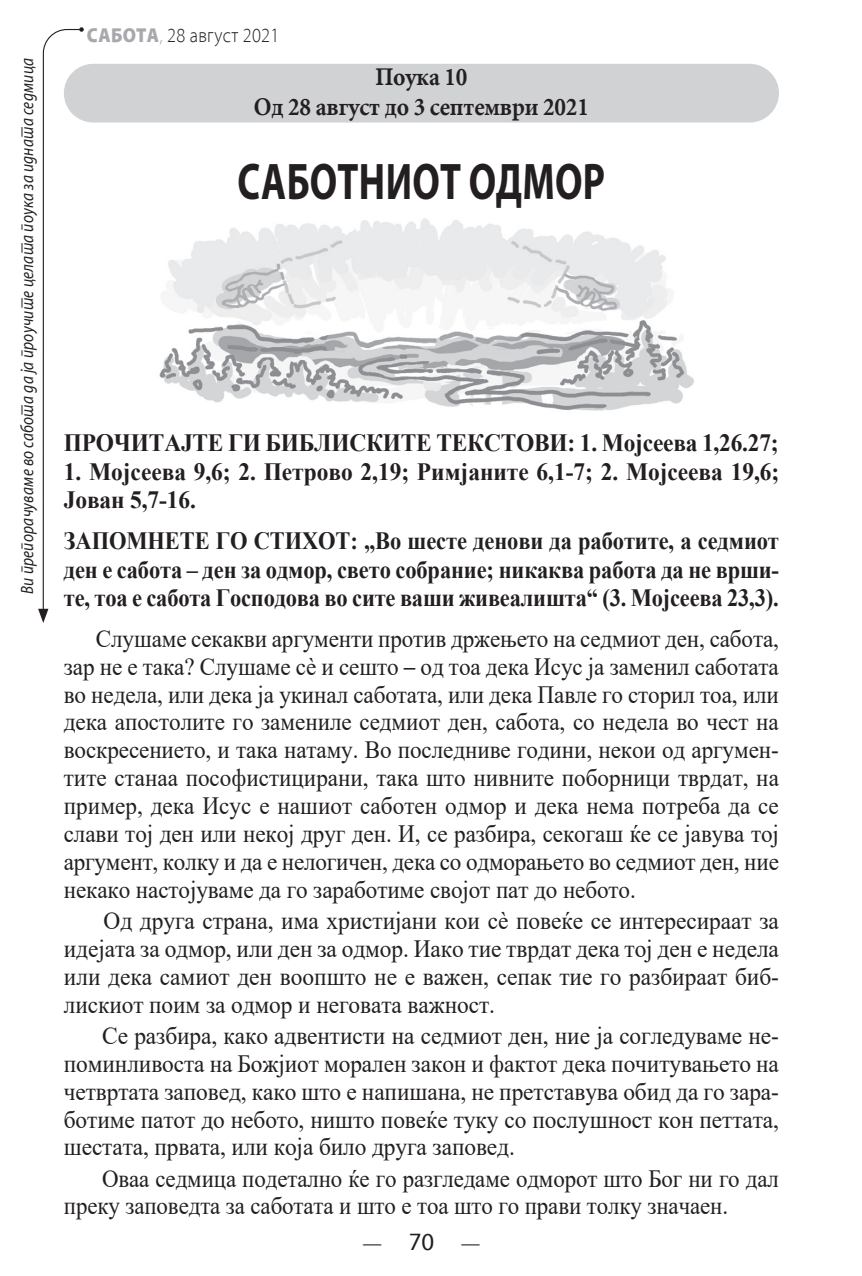
<style>
.page{position:relative;width:862px;height:1276px;background:#fff}
.page>*{position:absolute;margin:0;border:0;box-sizing:border-box;transform-origin:0 0}
.t1{font:700 51.75px "Myriad Pro";letter-spacing:.01em;color:#231f20;scale:.74 1}
.t2{font:700 25.2px/29.7px "Mini";letter-spacing:-.005em;color:#231f20;text-align:center;scale:.93 1}
.t3{font:24.75px/27.9px "Times New Roman";letter-spacing:-.005em;color:#231f20;text-align:justify;scale:.93 1}
.t4{font:24.75px/27.9px "Times New Roman";letter-spacing:-.005em;color:#231f20;text-align:justify;scale:.94 1}
.t5{font:700 24.75px/28.3px "Times New Roman";letter-spacing:-.01em;color:#231f20;text-align:justify;scale:.9 1}
.t6{font:700 24.75px/28.3px "Times New Roman";letter-spacing:-.01em;color:#231f20;scale:.94 1}
.t7{font:24.75px/27.9px "Times New Roman";letter-spacing:-.005em;color:#231f20;scale:.92 1}
.t8{font:22.5px "Mini";color:#231f20;scale:.9 1}
.t9{font:300 20.25px "Myri";letter-spacing:.015em;color:#231f20;scale:.9 1}
.t10{font:italic 18px "Myri";letter-spacing:.015em;color:#231f20;scale:.85 1}
.s1{font-weight:900;color:#a8a9ad}
.s2{color:#a8a9ad}
.s3{font-family:"Palatino Linotype"}
.s4{font-family:"Myri";font-size:24.75px}
</style>
<div class="page">
<div style="left:64px;top:64px;width:714px;height:58px;background:#d1d2d4;border-radius:29px"></div>
<svg style="left:38px;top:27px;width:46px;height:596px"></svg>
<img style="left:159px;top:218px;width:535px;height:193px">
<p class="t9" style="left:87px;top:24px;width:215px"><span class="s1">САБОТА</span><span class="s2">,</span> 28 август 2021</p>
<p class="t10" style="left:17px;top:594px;width:632px;rotate:-90deg">Ви препорачуваме во сабота да ја проучите целата поука за идната седмица</p>
<p class="t2" style="left:254px;top:62px;width:362px">Поука 10<br>Од 28 август до 3 септември 2021</p>
<h1 class="t1" style="left:237px;top:148px;width:498px">САБОТНИОТ ОДМОР</h1>
<p class="t6" style="left:64px;top:428px;width:761px">ПРОЧИТАЈТЕ ГИ БИБЛИСКИТЕ ТЕКСТОВИ: 1. Мојсеева 1,26.27;</p>
<p class="t6" style="left:64px;top:457px;width:762px">1. Мојсеева 9,6; 2. Петрово 2,19; Римјаните 6,1-7; 2. Мојсеева 19,6;<br>Јован 5,7-16.</p>
<p class="t5" style="left:64px;top:526px;width:795px">ЗАПОМНЕТЕ ГО СТИХОТ: „Во шесте денови да работите, а седмиот ден е сабота – ден за одмор, свето собрание; никаква работа да не врши&shy;те, тоа е сабота Господова во сите ваши живеалишта“ (3. Мојсеева 23,3).</p>
<p class="t3" style="left:64px;top:623px;width:770px;text-indent:32px">Слушаме секакви аргументи против држењето на седмиот ден, сабота, зар не е така? Слушаме сè и сешто <span class="s3">–</span> од тоа дека Исус ја заменил саботата во недела, или дека ја укинал саботата, или дека Павле го сторил тоа, или дека апостолите го замениле седмиот ден, сабота, со недела во чест на воскресението, и така натаму. Во последниве години, некои од аргумен&shy;тите станаа пософистицирани, така што нивните поборници тврдат, на пример, дека Исус е нашиот саботен одмор и дека нема потреба да се слави тој ден или некој друг ден. И, се разбира, секогаш ќе се јавува тој аргумент, колку и да е нелогичен, дека со одморањето во седмиот ден, ние некако настојуваме да го заработиме својот пат до небото.</p>
<p class="t4" style="left:64px;top:906px;width:761px;text-indent:40px">Од друга страна, има христијани кои сè повеќе се интересираат за идејата за одмор, или ден за одмор. Иако тие тврдат дека тој ден е недела или дека самиот ден воопшто не е важен, сепак тие го разбираат биб&shy;лискиот поим за одмор и неговата важност.</p>
<p class="t4" style="left:64px;top:1020px;width:761px;text-indent:38px">Се разбира, како адвентисти на седмиот ден, ние ја согледуваме не&shy;поминливоста на Божјиот морален закон и фактот дека почитувањето на четвртата заповед, како што е напишана, не претставува обид да го зара&shy;ботиме патот до небото, ништо повеќе туку со послушност кон петтата, шестата, првата, или која било друга заповед.</p>
<p class="t7" style="left:64px;top:1163px;width:778px;text-indent:38px">Оваа седмица подетално ќе го разгледаме одморот што Бог ни го дал преку заповедта за саботата и што е тоа што го прави толку значаен.</p>
<p class="t8" style="left:362px;top:1229px;width:133px">— <span class="s4">70</span> —</p>
</div>
